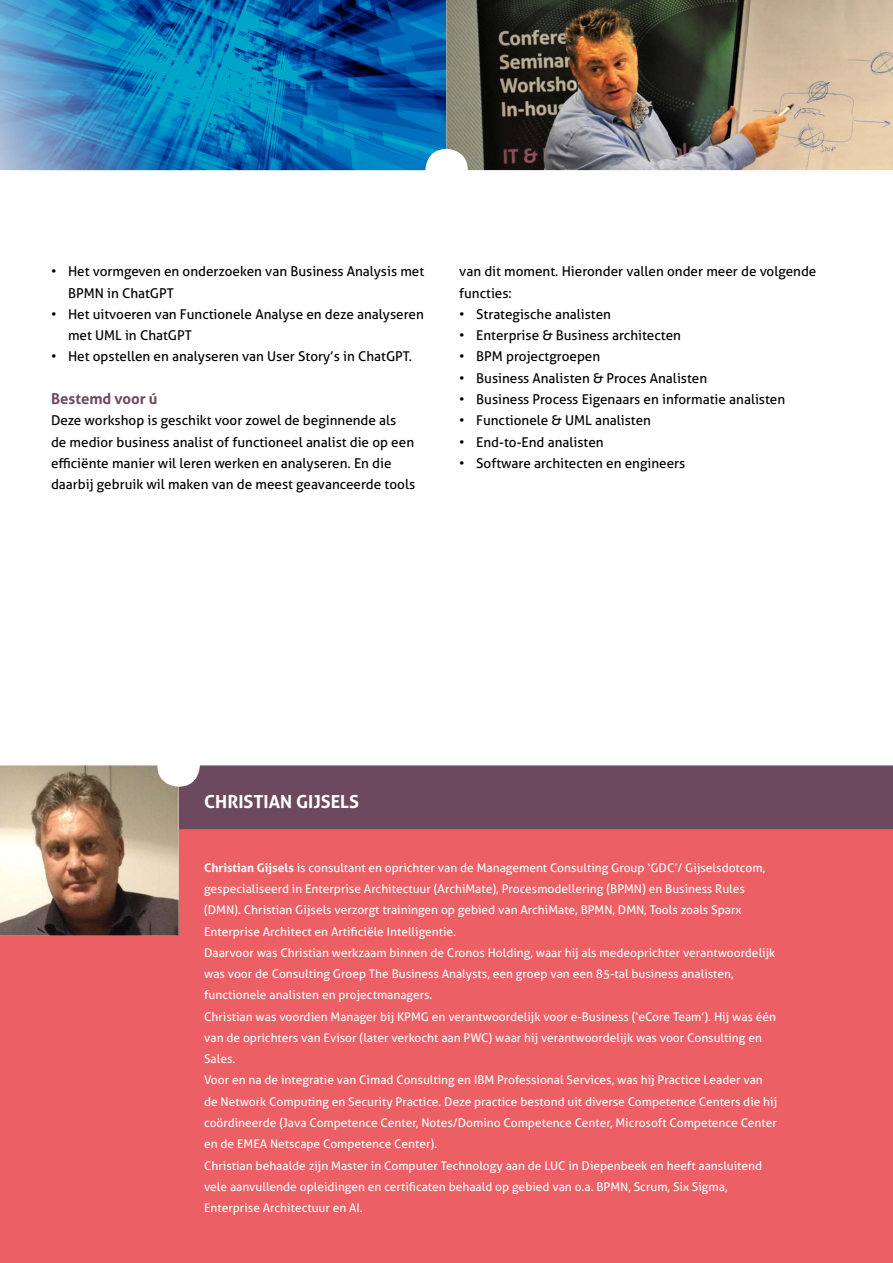
<style>
.page{position:relative;width:893px;height:1263px;background:#fff}
.page>*{position:absolute;margin:0;border:0;box-sizing:border-box;transform-origin:0 0}
.t1{font:700 18px "Aller";color:#fff}
.t2{font:700 15px "Aller";letter-spacing:-.005em;color:#6d4960}
.t3{font:13.5px/21.3px "Aller";color:#000}
.t4{font:12px/21.3px "Aller";color:#fff}
.s1{font-weight:700}
</style>
<div class="page">
<img style="left:0;top:0;width:446px;height:170px">
<img style="left:446px;top:0;width:447px;height:170px">
<div style="left:0;top:829px;width:893px;height:434px;background:#ec5f65"></div>
<div style="left:179px;top:765px;width:714px;height:64px;background:#6d4960"></div>
<img style="left:0;top:765px;width:179px;height:170px">
<p class="t3" style="left:68px;top:261px;width:358px;text-indent:-17px">• Het vormgeven en onderzoeken van Business Analysis met<br>BPMN in ChatGPT</p>
<p class="t3" style="left:68px;top:303px;width:357px;text-indent:-17px">• Het uitvoeren van Functionele Analyse en deze analyseren met UML in ChatGPT</p>
<p class="t3" style="left:51px;top:346px;width:363px">• Het opstellen en analyseren van User Story’s in ChatGPT.</p>
<p class="t2" style="left:51px;top:389px;width:108px">Bestemd voor ú</p>
<p class="t3" style="left:51px;top:410px;width:366px">Deze workshop is geschikt voor zowel de beginnende als de medior business analist of functioneel analist die op een efficiënte manier wil leren werken en analyseren. En die daarbij gebruik wil maken van de meest geavanceerde tools</p>
<p class="t3" style="left:459px;top:261px;width:359px">van dit moment. Hieronder vallen onder meer de volgende functies:</p>
<p class="t3" style="left:459px;top:303px;width:153px">• Strategische analisten</p>
<p class="t3" style="left:459px;top:325px;width:223px">• Enterprise &amp; Business architecten</p>
<p class="t3" style="left:459px;top:346px;width:143px">• BPM projectgroepen</p>
<p class="t3" style="left:459px;top:367px;width:249px">• Business Analisten &amp; Proces Analisten</p>
<p class="t3" style="left:459px;top:388px;width:327px">• Business Process Eigenaars en informatie analisten</p>
<p class="t3" style="left:459px;top:410px;width:193px">• Functionele &amp; UML analisten</p>
<p class="t3" style="left:459px;top:431px;width:146px">• End-to-End analisten</p>
<p class="t3" style="left:459px;top:452px;width:227px">• Software architecten en engineers</p>
<h1 class="t1" style="left:204px;top:790px;width:156px">CHRISTIAN GIJSELS</h1>
<p class="t4" style="left:204px;top:857px;width:575px"><span class="s1">Christian Gijsels</span> is consultant en oprichter van de Management Consulting Group ‘GDC’/ Gijselsdotcom, gespecialiseerd in Enterprise Architectuur (ArchiMate), Procesmodellering (BPMN) en Business Rules (DMN). Christian Gijsels verzorgt trainingen op gebied van ArchiMate, BPMN, DMN, Tools zoals Sparx Enterprise Architect en Artificiële Intelligentie.<br>Daarvoor was Christian werkzaam binnen de Cronos Holding, waar hij als medeoprichter verantwoordelijk was voor de Consulting Groep The Business Analysts, een groep van een 85-tal business analisten, functionele analisten en projectmanagers.<br>Christian was voordien Manager bij KPMG en verantwoordelijk voor e-Business (‘eCore Team’). Hij was één van de oprichters van Evisor (later verkocht aan PWC) waar hij verantwoordelijk was voor Consulting en Sales.<br>Voor en na de integratie van Cimad Consulting en IBM Professional Services, was hij Practice Leader van de Network Computing en Security Practice. Deze practice bestond uit diverse Competence Centers die hij coördineerde (Java Competence Center, Notes/Domino Competence Center, Microsoft Competence Center en de EMEA Netscape Competence Center).<br>Christian behaalde zijn Master in Computer Technology aan de LUC in Diepenbeek en heeft aansluitend vele aanvullende opleidingen en certificaten behaald op gebied van o.a. BPMN, Scrum, Six Sigma, Enterprise Architectuur en AI.</p>
</div>
